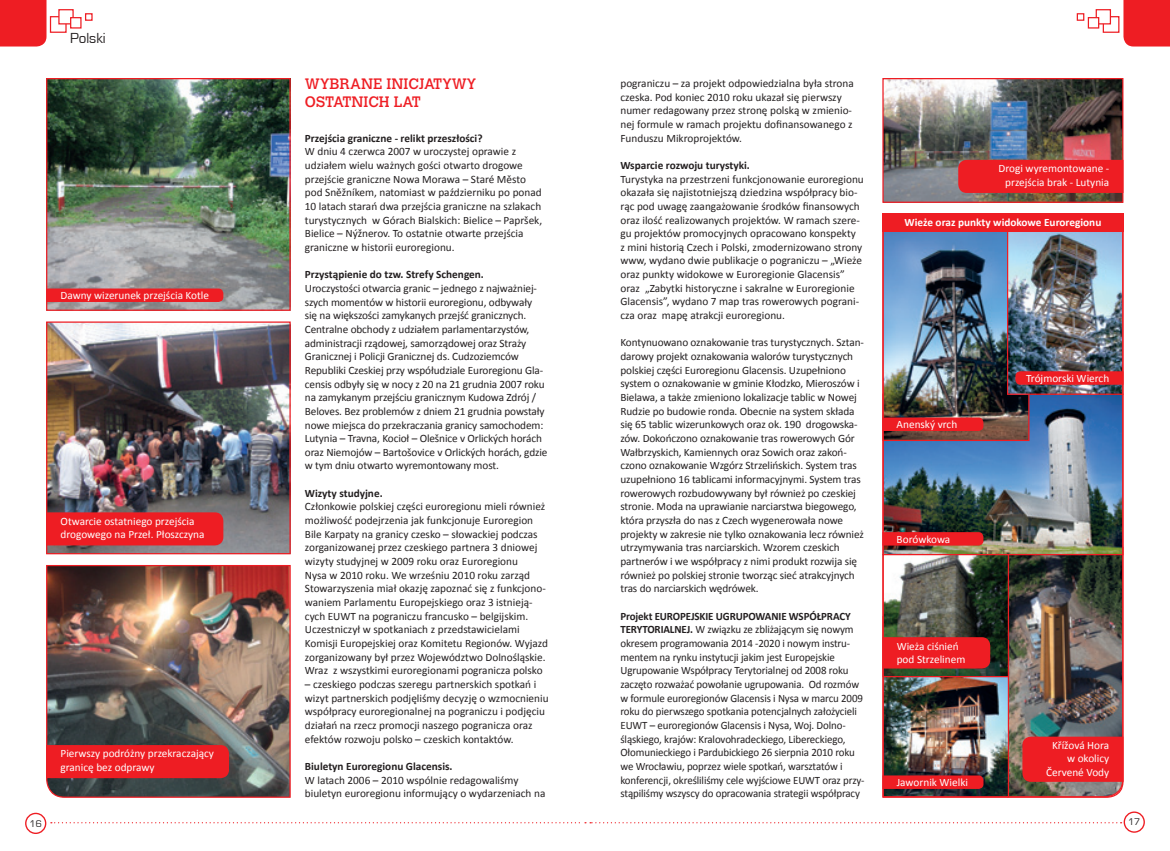
<style>
.page{position:relative;width:1170px;height:851px;background:#fff}
.page>*{position:absolute;margin:0;border:0;box-sizing:border-box;transform-origin:0 0}
.t1{font:15px/17.5px "Calvert MT Std";color:#ee1d23}
.t2{font:15px "Eurostile";color:#231f20}
.t3{font:11.25px/13.6px "Calibri";letter-spacing:-.01em;color:#231f20}
.t4{font:11.25px/13.6px "Calibri";color:#fff}
.t5{font:700 11.25px "Calibri";color:#231f20}
.t6{font:700 11.25px "Calibri";color:#fff}
.t7{font:10px "Eurostile";color:#231f20}
.s1{font-weight:700}
</style>
<div class="page">
<div style="left:0;top:0;width:46px;height:46px;background:#ee1d23"></div>
<div style="left:1123px;top:0;width:46px;height:46px;background:#ee1d23"></div>
<div style="left:50px;top:16px;width:17px;height:17px;background:#fff;border:1px solid #ee1d23"></div>
<div style="left:1102px;top:16px;width:17px;height:17px;background:#fff;border:1px solid #ee1d23"></div>
<div style="left:58px;top:9px;width:16px;height:15px;background:#fff;border:1px solid #ee1d23"></div>
<div style="left:1095px;top:9px;width:15px;height:15px;background:#fff;border:1px solid #ee1d23"></div>
<div style="left:70px;top:17px;width:12px;height:12px;background:#fff;border:1px solid #ee1d23"></div>
<div style="left:1087px;top:17px;width:12px;height:12px;background:#fff;border:1px solid #ee1d23"></div>
<div style="left:85px;top:13px;width:8px;height:8px;background:#fff;border:1px solid #ee1d23"></div>
<div style="left:1076px;top:13px;width:8px;height:8px;background:#fff;border:1px solid #ee1d23"></div>
<div style="left:25px;top:812px;width:21px;height:21px;border:1px solid #ee1d23;border-radius:50%"></div>
<div style="left:1123px;top:811px;width:21px;height:21px;border:1px solid #ee1d23;border-radius:50%"></div>
<svg style="left:51px;top:822px;width:1070px;height:1px"></svg>
<img style="left:48px;top:80px;width:241px;height:229px">
<div style="left:46px;top:78px;width:245px;height:233px;border:1px solid #ee1d23"></div>
<img style="left:46px;top:565px;width:245px;height:233px">
<img style="left:48px;top:323px;width:241px;height:229px">
<div style="left:46px;top:321px;width:245px;height:233px;border:1px solid #ee1d23"></div>
<img style="left:882px;top:232px;width:241px;height:566px">
<div style="left:46px;top:512px;width:177px;height:33px;background:#ee1d23"></div>
<svg style="left:882px;top:417px;width:101px;height:14px"></svg>
<svg style="left:882px;top:532px;width:101px;height:13px"></svg>
<svg style="left:882px;top:775px;width:101px;height:13px"></svg>
<div style="left:882px;top:637px;width:108px;height:31px;background:#ee1d23"></div>
<div style="left:46px;top:745px;width:183px;height:33px;background:#ee1d23"></div>
<svg style="left:46px;top:288px;width:177px;height:14px;background:#ea2127"></svg>
<svg style="left:1015px;top:371px;width:108px;height:13px"></svg>
<img style="left:1006px;top:546px;width:117px;height:251px">
<img style="left:884px;top:80px;width:237px;height:121px">
<div style="left:882px;top:78px;width:241px;height:125px;border:1px solid #ee1d23"></div>
<div style="left:882px;top:213px;width:241px;height:19px;background:#ee1d23"></div>
<div style="left:958px;top:160px;width:165px;height:33px;background:#ee1d23"></div>
<h1 class="t2" style="left:70px;top:30px;width:37px">Polski</h1>
<p class="t4" style="left:61px;top:287px;width:150px">Dawny wizerunek przejścia Kotle</p>
<p class="t4" style="left:61px;top:513px;width:145px">Otwarcie ostatniego przejścia drogowego na Przeł. Płoszczyna</p>
<p class="t7" style="left:30px;top:817px;width:14px">16</p>
<p class="t4" style="left:61px;top:746px;width:155px">Pierwszy podróżny przekraczający granicę bez odprawy</p>
<h1 class="t1" style="left:305px;top:75px;width:173px">WYBRANE INICJATYWY<br>OSTATNICH LAT</h1>
<p class="t5" style="left:305px;top:131px;width:179px">Przejścia graniczne - relikt przeszłości?</p>
<p class="t3" style="left:305px;top:144px;width:239px">W dniu 4 czerwca 2007 w uroczystej oprawie z udziałem wielu ważnych gości otwarto drogowe przejście graniczne Nowa Morawa – Staré Město pod Sněžníkem, natomiast w październiku po ponad 10 latach starań dwa przejścia graniczne na szlakach turystycznych w Górach Bialskich: Bielice – Papršek, Bielice – Nýžnerov. To ostatnie otwarte przejścia graniczne w historii euroregionu.</p>
<p class="t5" style="left:305px;top:267px;width:180px">Przystąpienie do tzw. Strefy Schengen.</p>
<p class="t3" style="left:305px;top:281px;width:244px">Uroczystości otwarcia granic – jednego z najważniej&shy;szych momentów w historii euroregionu, odbywały<br>się na większości zamykanych przejść granicznych.<br>Centralne obchody z udziałem parlamentarzystów, administracji rządowej, samorządowej oraz Straży Granicznej i Policji Granicznej ds. Cudzoziemców Republiki Czeskiej przy współudziale Euroregionu Gla&shy;censis odbyły się w nocy z 20 na 21 grudnia 2007 roku na zamykanym przejściu granicznym Kudowa Zdrój / Beloves. Bez problemów z dniem 21 grudnia powstały nowe miejsca do przekraczania granicy samochodem:<br>Lutynia – Travna, Kocioł – Olešnice v Orlických horách oraz Niemojów – Bartošovice v Orlických horách, gdzie w tym dniu otwarto wyremontowany most.</p>
<p class="t5" style="left:305px;top:486px;width:79px">Wizyty studyjne.</p>
<p class="t3" style="left:305px;top:499px;width:244px">Członkowie polskiej części euroregionu mieli również możliwość podejrzenia jak funkcjonuje Euroregion Bile Karpaty na granicy czesko – słowackiej podczas zorganizowanej przez czeskiego partnera 3 dniowej wizyty studyjnej w 2009 roku oraz Euroregionu<br>Nysa w 2010 roku. We wrześniu 2010 roku zarząd Stowarzyszenia miał okazję zapoznać się z funkcjono&shy;waniem Parlamentu Europejskiego oraz 3 istnieją&shy;cych EUWT na pograniczu francusko – belgijskim.<br>Uczestniczył w spotkaniach z przedstawicielami Komisji Europejskiej oraz Komitetu Regionów. Wyjazd zorganizowany był przez Województwo Dolnośląskie.<br>Wraz z wszystkimi euroregionami pogranicza polsko</p>
<p class="t3" style="left:305px;top:676px;width:245px">– czeskiego podczas szeregu partnerskich spotkań i wizyt partnerskich podjęliśmy decyzję o wzmocnieniu współpracy euroregionalnej na pograniczu i podjęciu działań na rzecz promocji naszego pogranicza oraz efektów rozwoju polsko – czeskich kontaktów.</p>
<p class="t5" style="left:305px;top:759px;width:149px">Biuletyn Euroregionu Glacensis.</p>
<p class="t3" style="left:305px;top:772px;width:242px">W latach 2006 – 2010 wspólnie redagowaliśmy biuletyn euroregionu informujący o wydarzeniach na</p>
<p class="t3" style="left:620px;top:76px;width:235px">pograniczu – za projekt odpowiedzialna była strona czeska. Pod koniec 2010 roku ukazał się pierwszy numer redagowany przez stronę polską w zmienio&shy;nej formule w ramach projektu dofinansowanego z Funduszu Mikroprojektów.</p>
<p class="t5" style="left:620px;top:158px;width:131px">Wsparcie rozwoju turystyki.</p>
<p class="t3" style="left:620px;top:171px;width:245px">Turystyka na przestrzeni funkcjonowanie euroregionu okazała się najistotniejszą dziedzina współpracy bio&shy;rąc pod uwagę zaangażowanie środków finansowych oraz ilość realizowanych projektów. W ramach szere&shy;gu projektów promocyjnych opracowano konspekty<br>z mini historią Czech i Polski, zmodernizowano strony www, wydano dwie publikacje o pograniczu – „Wieże oraz punkty widokowe w Euroregionie Glacensis” oraz „Zabytki historyczne i sakralne w Euroregionie Glacensis”, wydano 7 map tras rowerowych pograni&shy;cza oraz mapę atrakcji euroregionu.</p>
<p class="t3" style="left:620px;top:335px;width:245px">Kontynuowano oznakowanie tras turystycznych. Sztan&shy;darowy projekt oznakowania walorów turystycznych polskiej części Euroregionu Glacensis. Uzupełniono system o oznakowanie w gminie Kłodzko, Mieroszów i Bielawa, a także zmieniono lokalizacje tablic w Nowej Rudzie po budowie ronda. Obecnie na system składa się 65 tablic wizerunkowych oraz ok. 190 drogowska&shy;zów. Dokończono oznakowanie tras rowerowych Gór Wałbrzyskich, Kamiennych oraz Sowich oraz zakoń&shy;czono oznakowanie Wzgórz Strzelińskich. System tras uzupełniono 16 tablicami informacyjnymi. System tras rowerowych rozbudowywany był również po czeskiej stronie. Moda na uprawianie narciarstwa biegowego, która przyszła do nas z Czech wygenerowała nowe projekty w zakresie nie tylko oznakowania lecz również utrzymywania tras narciarskich. Wzorem czeskich partnerów i we współpracy z nimi produkt rozwija się również po polskiej stronie tworząc sieć atrakcyjnych tras do narciarskich wędrówek.</p>
<p class="t3" style="left:620px;top:608px;width:246px"><span class="s1">Projekt EUROPEJSKIE UGRUPOWANIE WSPÓŁPRACY TERYTORIALNEJ.</span> W związku ze zbliżającym się nowym okresem programowania 2014 -2020 i nowym instru&shy;mentem na rynku instytucji jakim jest Europejskie Ugrupowanie Współpracy Terytorialnej od 2008 roku zaczęto rozważać powołanie ugrupowania. Od rozmów w formule euroregionów Glacensis i Nysa w marcu 2009 roku do pierwszego spotkania potencjalnych założycieli EUWT – euroregionów Glacensis i Nysa, Woj. Dolno&shy;śląskiego, krajów: Kralovohradeckiego, Libereckiego, Ołomunieckiego i Pardubickiego 26 sierpnia 2010 roku we Wrocławiu, poprzez wiele spotkań, warsztatów i konferencji, określiliśmy cele wyjściowe EUWT oraz przy&shy;stąpiliśmy wszyscy do opracowania strategii współpracy</p>
<p class="t4" style="left:998px;top:161px;width:112px;text-align:center">Drogi wyremontowane - przejścia brak - Lutynia</p>
<p class="t6" style="left:904px;top:215px;width:198px">Wieże oraz punkty widokowe Euroregionu</p>
<p class="t4" style="left:896px;top:417px;width:62px">Anenský vrch</p>
<p class="t4" style="left:896px;top:531px;width:55px">Borówkowa</p>
<p class="t4" style="left:896px;top:638px;width:70px">Wieża ciśnień pod Strzelinem</p>
<p class="t4" style="left:896px;top:774px;width:73px">Jawornik Wielki</p>
<p class="t4" style="left:1026px;top:370px;width:85px">Trójmorski Wierch</p>
<p class="t4" style="left:1046px;top:737px;width:65px;text-align:right">Křížová Hora w okolicy<br>Červené Vody</p>
<p class="t7" style="left:1127px;top:816px;width:14px">17</p>
</div>
